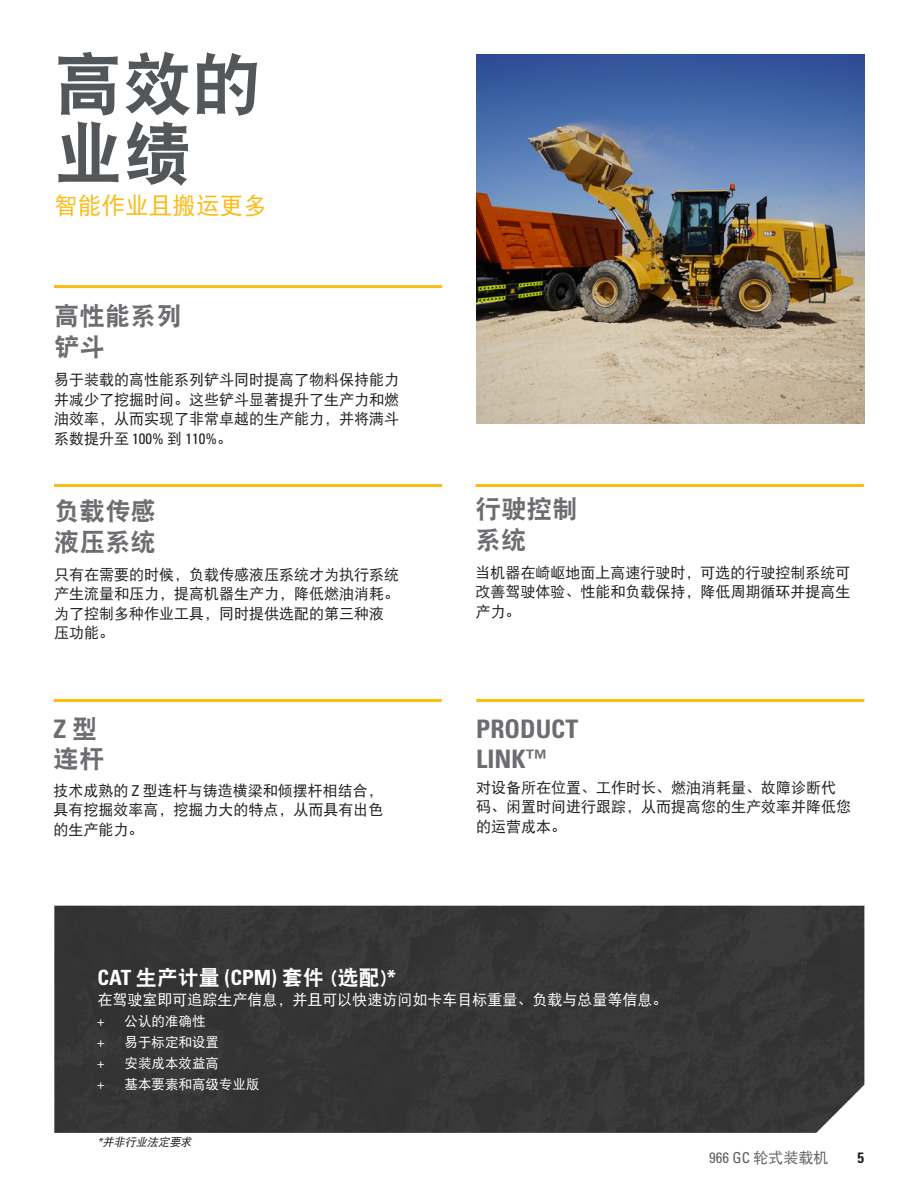
<style>
.page{position:relative;width:918px;height:1188px;background:#fff}
.page>*{position:absolute;margin:0;border:0;box-sizing:border-box;transform-origin:0 0}
.t1{font:69px/69px "DFP Hei W9";color:#535759}
.t2{font:25.5px/30.6px "DFP Hei W9";color:#6c6d70}
.t3{font:25.5px/30.6px "Univers LTCYR 67 Bold Cond";color:#6c6d70}
.t4{font:23.7px "DFP Hei W5";color:#fcba13}
.t5{font:21px "DFP Hei W9";color:#fff}
.t6{font:15px/19.5px "DFP Hei W5";color:#231f20;text-align:justify}
.t7{font:15px "DFP Hei W5";color:#fff}
.t8{font:condensed 15px "Univers LTCYR 57";color:#231f20}
.t9{font:condensed 15px "Univers LTCYR 57";color:#5d6163}
.t10{font:15px "Univers LTCYR 67 Bold Cond";color:#231f20}
.t11{font:13.5px "DFP Hei W5";color:#fff}
.t12{font:condensed 13.5px "Univers LTCYR 57";color:#fff}
.t13{font:italic 11.25px "DFP Hei W5";color:#231f20}
.s1{font-family:"DFP Hei W5";font-stretch:normal}
.s2{font-family:"DFP Hei W9"}
.s3{font-family:"Univers LTCYR 57";font-stretch:condensed}
.s4{font-family:"Univers LTCYR 67 Bold Cond"}
.s5{font-family:"Univers LT Std";font-stretch:condensed}
</style>
<div class="page">
<hr style="left:54px;top:484px;width:388px;height:3px;background:#fcba13">
<hr style="left:54px;top:699px;width:388px;height:3px;background:#fcba13">
<div style="left:54px;top:906px;width:810px;height:227px;background:#363637"></div>
<hr style="left:476px;top:484px;width:388px;height:3px;background:#fcba13">
<hr style="left:476px;top:699px;width:388px;height:3px;background:#fcba13">
<hr style="left:54px;top:285px;width:388px;height:3px;background:#fcba13">
<img style="left:476px;top:54px;width:388px;height:369px">
<h1 class="t1" style="left:54px;top:48px;width:208px">高效的业绩</h1>
<h3 class="t4" style="left:54px;top:192px;width:215px">智能作业且搬运更多</h3>
<h2 class="t2" style="left:54px;top:301px;width:129px">高性能系列铲斗</h2>
<p class="t6" style="left:54px;top:370px;width:346px">易于装载的高性能系列铲斗同时提高了物料保持能力并减少了挖掘时间。这些铲斗显著提升了生产力和燃油效率，从而实现了非常卓越的生产能力，并将满斗</p>
<p class="t8" style="left:54px;top:429px;width:180px"><span class="s1">系数提升至</span> 100% <span class="s1">到</span> 110%<span class="s1">。</span></p>
<h2 class="t2" style="left:54px;top:495px;width:103px">负载传感液压系统</h2>
<p class="t6" style="left:54px;top:565px;width:346px;text-align:left">只有在需要的时候，负载传感液压系统才为执行系统产生流量和压力，提高机器生产力，降低燃油消耗。为了控制多种作业工具，同时提供选配的第三种液+压功能。</p>
<h2 class="t3" style="left:54px;top:713px;width:45px">Z <span class="s2">型</span></h2>
<h2 class="t2" style="left:54px;top:743px;width:52px">连杆</h2>
<p class="t6" style="left:54px;top:780px;width:331px">技术成熟的 <span class="s3">Z</span> 型连杆与铸造横梁和倾摆杆相结合，具有挖掘效率高，挖掘力大的特点，从而具有出色的生产能力。</p>
<h2 class="t2" style="left:476px;top:493px;width:103px">行驶控制系统</h2>
<p class="t6" style="left:476px;top:563px;width:377px">当机器在崎岖地面上高速行驶时，可选的行驶控制系统可改善驾驶体验、性能和负载保持，降低周期循环并提高生产力。</p>
<h2 class="t3" style="left:476px;top:713px;width:104px">PRODUCT<br>LINK™</h2>
<p class="t6" style="left:476px;top:778px;width:377px;text-align:left">对设备所在位置、工作时长、燃油消耗量、故障诊断代码、闲置时间进行跟踪，从而提高您的生产效率并降低您的运营成本。</p>
<h3 class="t5" style="left:98px;top:967px;width:300px"><span class="s4">CAT</span> 生产计量 <span class="s4">(CPM)</span> 套件 (选配)<span class="s4">*</span></h3>
<p class="t7" style="left:98px;top:991px;width:572px">在驾驶室即可追踪生产信息，并且可以快速访问如卡车目标重量、负载与总量等信息。</p>
<p class="t12" style="left:98px;top:1013px;width:8px">+</p>
<p class="t11" style="left:125px;top:1014px;width:83px">公认的准确性</p>
<p class="t12" style="left:98px;top:1034px;width:8px">+</p>
<p class="t11" style="left:125px;top:1035px;width:96px">易于标定和设置</p>
<p class="t12" style="left:98px;top:1055px;width:8px">+</p>
<p class="t11" style="left:125px;top:1056px;width:96px">安装成本效益高</p>
<p class="t12" style="left:98px;top:1076px;width:8px">+</p>
<p class="t11" style="left:125px;top:1077px;width:137px">基本要素和高级专业版</p>
<p class="t13" style="left:98px;top:1136px;width:98px"><span class="s5">*</span> 并非行业法定要求</p>
<p class="t9" style="left:709px;top:1148px;width:121px">966 GC <span class="s1">轮式装载机</span></p>
<p class="t10" style="left:857px;top:1148px;width:8px">5</p>
</div>
